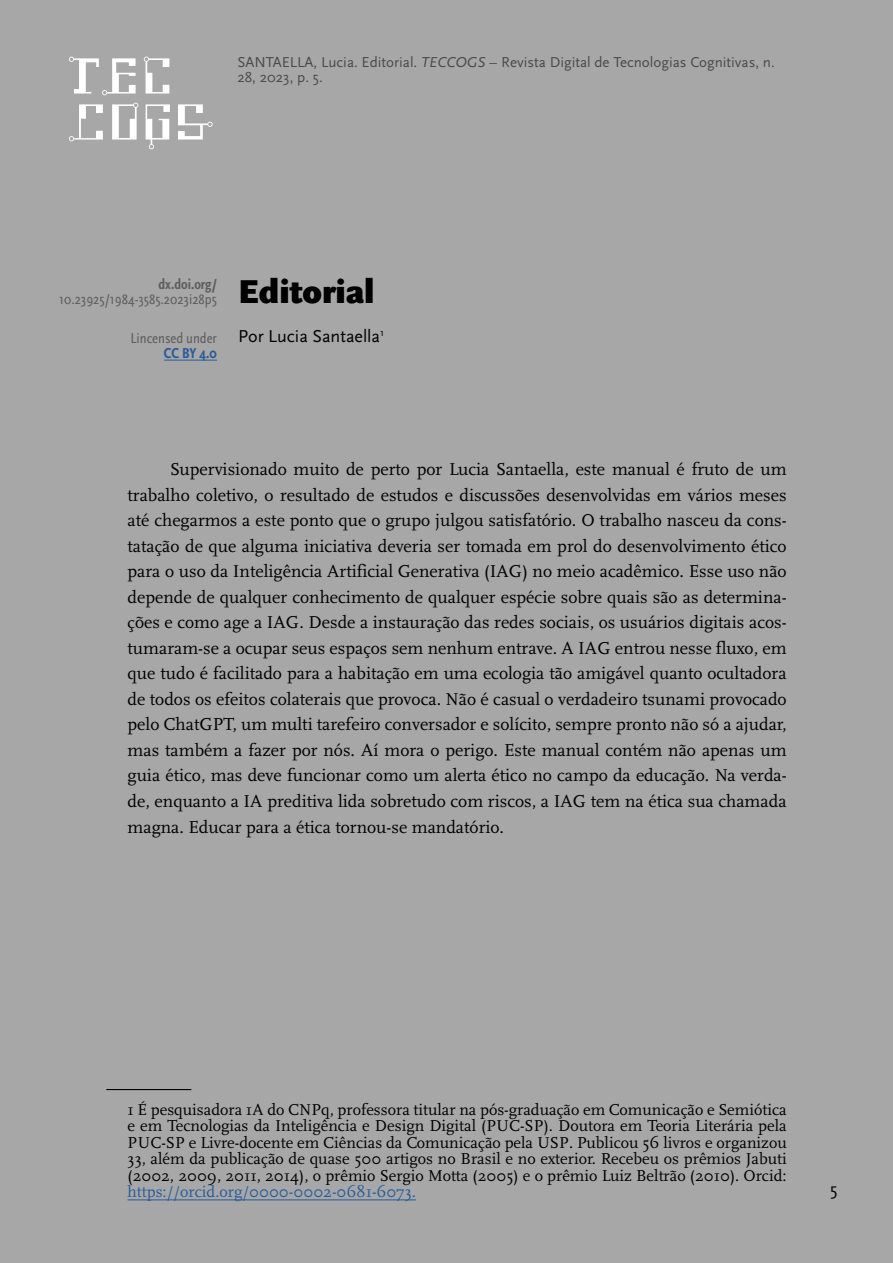
<style>
.page{position:relative;width:893px;height:1263px;background:#a7a7a7}
.page>*{position:absolute;margin:0;border:0;box-sizing:border-box;transform-origin:0 0}
.t1{font:900 34.5px "Scala Sans";color:#000}
.t2{font:18px/25.5px "Scala";color:#000;text-align:justify}
.t3{font:18px "Scala Sans";color:#000}
.t4{font:16.5px/16.5px "Scala";color:#000;text-align:justify}
.t5{font:16.5px "Scala";color:#275b9b}
.t6{font:15px/15px "Scala Sans";color:#4a4a49}
.t7{font:15px "Scala Sans Cond";color:#5f5e5e}
.t8{font:700 15px "Scala Sans Cond";color:#5f5e5e}
.t9{font:700 15px "Scala Sans Cond";color:#275b9b}
.s1{font-style:italic}
</style>
<div class="page">
<svg style="left:69px;top:57px;width:67px;height:38px"></svg>
<svg style="left:144px;top:57px;width:25px;height:37px"></svg>
<svg style="left:69px;top:104px;width:34px;height:37px"></svg>
<svg style="left:112px;top:103px;width:26px;height:37px"></svg>
<svg style="left:178px;top:104px;width:35px;height:36px"></svg>
<svg style="left:146px;top:104px;width:24px;height:45px"></svg>
<hr style="left:106px;top:1089px;width:85px;height:1px;background:#000">
<hr style="left:128px;top:1199px;width:288px;height:1px;background:#275b9b">
<hr style="left:164px;top:360px;width:53px;height:1px;background:#275b9b">
<p class="t6" style="left:237px;top:55px;width:539px">SANTAELLA, Lucia. Editorial. <span class="s1">TECCOGS</span> – Revista Digital de Tecnologias Cognitivas, n.<br>28, 2023, p. 5.</p>
<p class="t8" style="left:159px;top:276px;width:60px">dx.doi.org/</p>
<p class="t7" style="left:59px;top:291px;width:159px">10.23925/1984-3585.2023i28p5</p>
<p class="t7" style="left:130px;top:330px;width:88px">Lincensed under</p>
<p class="t9" style="left:164px;top:345px;width:55px">CC BY 4.0</p>
<h1 class="t1" style="left:238px;top:273px;width:138px">Editorial</h1>
<p class="t3" style="left:238px;top:326px;width:148px">Por Lucia Santaella<sup>1</sup></p>
<p class="t2" style="left:128px;top:457px;width:661px;text-indent:43px">Supervisionado muito de perto por Lucia Santaella, este manual é fruto de um trabalho coletivo, o resultado de estudos e discussões desenvolvidas em vários meses até chegarmos a este ponto que o grupo julgou satisfatório. O trabalho nasceu da cons&shy;tatação de que alguma iniciativa deveria ser tomada em prol do desenvolvimento ético para o uso da Inteligência Artificial Generativa (IAG) no meio acadêmico. Esse uso não depende de qualquer conhecimento de qualquer espécie sobre quais são as determina&shy;ções e como age a IAG. Desde a instauração das redes sociais, os usuários digitais acos&shy;tumaram-se a ocupar seus espaços sem nenhum entrave. A IAG entrou nesse fluxo, em que tudo é facilitado para a habitação em uma ecologia tão amigável quanto ocultadora de todos os efeitos colaterais que provoca. Não é casual o verdadeiro tsunami provocado pelo ChatGPT, um multi tarefeiro conversador e solícito, sempre pronto não só a ajudar, mas também a fazer por nós. Aí mora o perigo. Este manual contém não apenas um guia ético, mas deve funcionar como um alerta ético no campo da educação. Na verda&shy;de, enquanto a IA preditiva lida sobretudo com riscos, a IAG tem na ética sua chamada magna. Educar para a ética tornou-se mandatório.</p>
<p class="t4" style="left:128px;top:1101px;width:661px">1 É pesquisadora 1A do CNPq, professora titular na pós-graduação em Comunicação e Semiótica e em Tecnologias da Inteligência e Design Digital (PUC-SP). Doutora em Teoria Literária pela PUC-SP e Livre-docente em Ciências da Comunicação pela USP. Publicou 56 livros e organizou 33, além da publicação de quase 500 artigos no Brasil e no exterior. Recebeu os prêmios Jabuti (2002, 2009, 2011, 2014), o prêmio Sergio Motta (2005) e o prêmio Luiz Beltrão (2010). Orcid:</p>
<p class="t5" style="left:128px;top:1183px;width:290px">https://orcid.org/0000-0002-0681-6073.</p>
<p class="t3" style="left:830px;top:1180px;width:9px">5</p>
</div>
